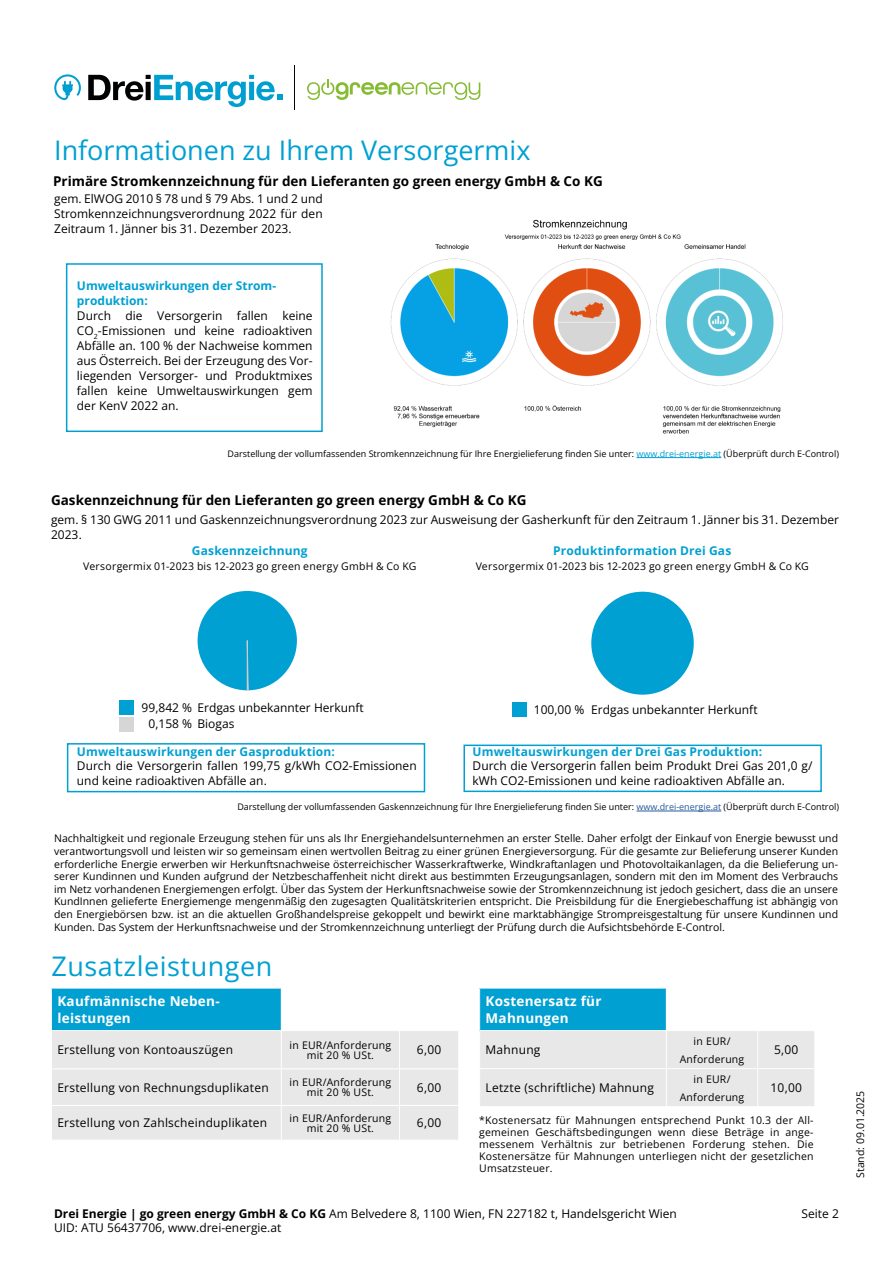
<style>
.page{position:relative;width:893px;height:1263px;background:#fff}
.page>*{position:absolute;margin:0;border:0;box-sizing:border-box;transform-origin:0 0}
.t1{font:27px "Open Sans";color:#00a0d2}
.t2{font:27px "Open Sans";letter-spacing:.02em;color:#00a0d2}
.t3{font:700 13.5px "Open Sans";color:#000}
.t4{font:700 13.5px/16.2px "Open Sans";letter-spacing:.02em;color:#fff}
.t5{font:12px/15px "Open Sans";color:#000}
.t6{font:700 12px/15px "Open Sans";letter-spacing:.015em;color:#00a0d2}
.t7{font:12px "Open Sans";letter-spacing:.02em;color:#000}
.t8{font:10.5px/12.6px "Open Sans";letter-spacing:.02em;color:#000;text-align:center}
.t9{font:10.5px "Open Sans";color:#000}
.t10{font:9px "Open Sans";color:#000}
.s1{color:#00a0d2}
.s2{color:#275b9b}
.s3{font-weight:700}
</style>
<div class="page">
<svg style="left:88px;top:75px;width:194px;height:32px"></svg>
<svg style="left:54px;top:74px;width:27px;height:26px"></svg>
<hr style="left:294px;top:65px;width:1px;height:45px;background:#010202">
<svg style="left:307px;top:80px;width:173px;height:20px"></svg>
<div style="left:119px;top:717px;width:14px;height:14px;background:#d6d6d7"></div>
<div style="left:119px;top:700px;width:14px;height:14px;background:#00a0d2"></div>
<div style="left:198px;top:591px;width:99px;height:99px;background:#00a0d2;border-radius:50px"></div>
<svg style="left:247px;top:640px;width:2px;height:51px"></svg>
<div style="left:66px;top:263px;width:257px;height:169px;border:2px solid #00a0d2"></div>
<hr style="left:636px;top:457px;width:85px;height:1px;background:#00a0d2">
<div style="left:591px;top:592px;width:103px;height:103px;background:#00a0d2;border-radius:50%"></div>
<div style="left:513px;top:703px;width:14px;height:14px;background:#00a0d2"></div>
<hr style="left:636px;top:811px;width:85px;height:1px;background:#275b9b">
<div style="left:51px;top:988px;width:230px;height:42px;background:#00a0d2"></div>
<div style="left:52px;top:1031px;width:406px;height:109px;background:#e9e8e8"></div>
<hr style="left:51px;top:988px;width:230px;height:1px;background:#fff">
<hr style="left:51px;top:988px;width:1px;height:42px;background:#fff">
<hr style="left:281px;top:1031px;width:1px;height:37px;background:#fff">
<hr style="left:399px;top:1031px;width:1px;height:37px;background:#fff">
<hr style="left:51px;top:1068px;width:230px;height:1px;background:#fff">
<hr style="left:281px;top:1068px;width:119px;height:1px;background:#fff">
<hr style="left:281px;top:1069px;width:1px;height:36px;background:#fff">
<hr style="left:400px;top:1068px;width:59px;height:1px;background:#fff">
<hr style="left:399px;top:1069px;width:1px;height:36px;background:#fff">
<hr style="left:51px;top:1105px;width:230px;height:1px;background:#fff">
<hr style="left:281px;top:1105px;width:119px;height:1px;background:#fff">
<hr style="left:281px;top:1106px;width:1px;height:34px;background:#fff">
<hr style="left:400px;top:1105px;width:59px;height:1px;background:#fff">
<hr style="left:399px;top:1106px;width:1px;height:34px;background:#fff">
<div style="left:480px;top:988px;width:186px;height:42px;background:#00a0d2"></div>
<div style="left:480px;top:1031px;width:334px;height:75px;background:#e9e8e8"></div>
<hr style="left:479px;top:988px;width:187px;height:1px;background:#fff">
<hr style="left:666px;top:1031px;width:1px;height:37px;background:#fff">
<hr style="left:757px;top:1031px;width:1px;height:37px;background:#fff">
<hr style="left:479px;top:1068px;width:187px;height:1px;background:#fff">
<hr style="left:666px;top:1068px;width:92px;height:1px;background:#fff">
<hr style="left:666px;top:1069px;width:1px;height:37px;background:#fff">
<hr style="left:758px;top:1068px;width:57px;height:1px;background:#fff">
<hr style="left:757px;top:1069px;width:1px;height:37px;background:#fff">
<div style="left:67px;top:743px;width:358px;height:49px;border:2px solid #00a0d2"></div>
<div style="left:463px;top:744px;width:359px;height:48px;border:2px solid #00a0d2"></div>
<img style="left:390px;top:219px;width:393px;height:215px">
<h1 class="t1" style="left:54px;top:132px;width:478px">Informationen zu Ihrem Versorgermix</h1>
<p class="t3" style="left:53px;top:171px;width:551px">Primäre Stromkennzeichnung für den Lieferanten go green energy GmbH &amp; Co KG</p>
<p class="t5" style="left:54px;top:191px;width:270px;text-align:justify">gem. ElWOG 2010 § 78 und § 79 Abs. 1 und 2 und Stromkennzeichnungsverordnung 2022 für den Zeitraum 1. Jänner bis 31. Dezember 2023.</p>
<p class="t6" style="left:77px;top:278px;width:201px">Umweltauswirkungen der Strom&shy;produktion:</p>
<p class="t5" style="left:77px;top:308px;width:237px;text-align:justify">Durch die Versorgerin fallen keine CO<sub>2</sub>-Emissionen und keine radioaktiven Abfälle an. 100 % der Nachweise kommen aus Österreich. Bei der Erzeugung des Vor&shy;liegenden Versorger- und Produktmixes fallen keine Umweltauswirkungen gem der KenV 2022 an.</p>
<p class="t10" style="left:228px;top:447px;width:613px">Darstellung der vollumfassenden Stromkennzeichnung für Ihre Energielieferung finden Sie unter: <span class="s1">www.drei-energie.at</span> (Überprüft durch E-Control)</p>
<p class="t3" style="left:51px;top:490px;width:477px">Gaskennzeichnung für den Lieferanten go green energy GmbH &amp; Co KG</p>
<p class="t5" style="left:51px;top:512px;width:789px">gem. § 130 GWG 2011 und Gaskennzeichnungsverordnung 2023 zur Ausweisung der Gasherkunft für den Zeitraum 1. Jänner bis 31. Dezember<br>2023.</p>
<p class="t6" style="left:192px;top:542px;width:117px">Gaskennzeichnung</p>
<p class="t8" style="left:83px;top:559px;width:335px">Versorgermix 01-2023 bis 12-2023 go green energy GmbH &amp; Co KG</p>
<p class="t6" style="left:553px;top:542px;width:180px">Produktinformation Drei Gas</p>
<p class="t8" style="left:476px;top:559px;width:335px">Versorgermix 01-2023 bis 12-2023 go green energy GmbH &amp; Co KG</p>
<p class="t5" style="left:142px;top:699px;width:52px;line-height:16.5px;text-align:center">99,842 %<br>0,158 %</p>
<p class="t5" style="left:198px;top:699px;width:168px;line-height:16.5px">Erdgas unbekannter Herkunft<br>Biogas</p>
<p class="t6" style="left:77px;top:744px;width:260px">Umweltauswirkungen der Gasproduktion:</p>
<p class="t5" style="left:77px;top:758px;width:341px;line-height:14.4px">Durch die Versorgerin fallen 199,75 g/kWh CO2-Emissionen und keine radioaktiven Abfälle an.</p>
<p class="t5" style="left:534px;top:702px;width:225px">100,00 % Erdgas unbekannter Herkunft</p>
<p class="t6" style="left:473px;top:744px;width:291px">Umweltauswirkungen der Drei Gas Produktion:</p>
<p class="t5" style="left:473px;top:758px;width:341px;line-height:14.4px">Durch die Versorgerin fallen beim Produkt Drei Gas 201,0 g/ kWh CO2-Emissionen und keine radioaktiven Abfälle an.</p>
<p class="t10" style="left:237px;top:801px;width:603px">Darstellung der vollumfassenden Gaskennzeichnung für Ihre Energielieferung finden Sie unter: <span class="s2">www.drei-energie.at</span> (Überprüft durch E-Control)</p>
<p class="t8" style="left:54px;top:832px;width:785px;text-align:justify">Nachhaltigkeit und regionale Erzeugung stehen für uns als Ihr Energiehandelsunternehmen an erster Stelle. Daher erfolgt der Einkauf von Energie bewusst und verantwortungsvoll und leisten wir so gemeinsam einen wertvollen Beitrag zu einer grünen Energieversorgung. Für die gesamte zur Belieferung unserer Kunden erforderliche Energie erwerben wir Herkunftsnachweise österreichischer Wasserkraftwerke, Windkraftanlagen und Photovoltaikanlagen, da die Belieferung un&shy;serer Kundinnen und Kunden aufgrund der Netzbeschaffenheit nicht direkt aus bestimmten Erzeugungsanlagen, sondern mit den im Moment des Verbrauchs im Netz vorhandenen Energiemengen erfolgt. Über das System der Herkunftsnachweise sowie der Stromkennzeichnung ist jedoch gesichert, dass die an unsere KundInnen gelieferte Energiemenge mengenmäßig den zugesagten Qualitätskriterien entspricht. Die Preisbildung für die Energiebeschaffung ist abhängig von den Energiebörsen bzw. ist an die aktuellen Großhandelspreise gekoppelt und bewirkt eine marktabhängige Strompreisgestaltung für unsere Kundinnen und Kunden. Das System der Herkunftsnachweise und der Stromkennzeichnung unterliegt der Prüfung durch die Aufsichtsbehörde E-Control.</p>
<h1 class="t2" style="left:51px;top:947px;width:222px">Zusatzleistungen</h1>
<p class="t4" style="left:57px;top:993px;width:164px">Kaufmännische Neben&shy;leistungen</p>
<p class="t7" style="left:57px;top:1042px;width:177px">Erstellung von Kontoauszügen</p>
<p class="t8" style="left:290px;top:1039px;width:103px;line-height:10.5px">in EUR/Anforderung mit 20 % USt.</p>
<p class="t5" style="left:417px;top:1042px;width:26px">6,00</p>
<p class="t7" style="left:57px;top:1079px;width:213px">Erstellung von Rechnungsduplikaten</p>
<p class="t8" style="left:290px;top:1076px;width:103px;line-height:10.5px">in EUR/Anforderung mit 20 % USt.</p>
<p class="t5" style="left:417px;top:1079px;width:26px">6,00</p>
<p class="t7" style="left:57px;top:1115px;width:211px">Erstellung von Zahlscheinduplikaten</p>
<p class="t8" style="left:290px;top:1112px;width:103px;line-height:10.5px">in EUR/Anforderung mit 20 % USt.</p>
<p class="t5" style="left:417px;top:1115px;width:26px">6,00</p>
<p class="t4" style="left:486px;top:993px;width:117px">Kostenersatz für<br>Mahnungen</p>
<p class="t7" style="left:486px;top:1042px;width:56px">Mahnung</p>
<p class="t8" style="left:680px;top:1031px;width:66px;line-height:18px">in EUR/<br>Anforderung</p>
<p class="t5" style="left:774px;top:1042px;width:26px">5,00</p>
<p class="t7" style="left:486px;top:1080px;width:170px">Letzte (schriftliche) Mahnung</p>
<p class="t8" style="left:680px;top:1069px;width:66px;line-height:18px">in EUR/<br>Anforderung</p>
<p class="t5" style="left:770px;top:1080px;width:33px">10,00</p>
<p class="t8" style="left:479px;top:1114px;width:336px;line-height:12px;text-align:justify">*Kostenersatz für Mahnungen entsprechend Punkt 10.3 der All&shy;gemeinen Geschäftsbedingungen wenn diese Beträge in ange&shy;messenem Verhältnis zur betriebenen Forderung stehen. Die Kostenersätze für Mahnungen unterliegen nicht der gesetzlichen Umsatzsteuer.</p>
<p class="t5" style="left:54px;top:1206px;width:624px;line-height:14.4px"><span class="s3">Drei Energie | go green energy GmbH &amp; Co KG</span> Am Belvedere 8, 1100 Wien, FN 227182 t, Handelsgericht Wien<br>UID: ATU 56437706, www.drei-energie.at</p>
<p class="t5" style="left:801px;top:1206px;width:39px">Seite 2</p>
<p class="t9" style="left:853px;top:1178px;width:89px;rotate:-90deg">Stand: 09.01.2025</p>
</div>
